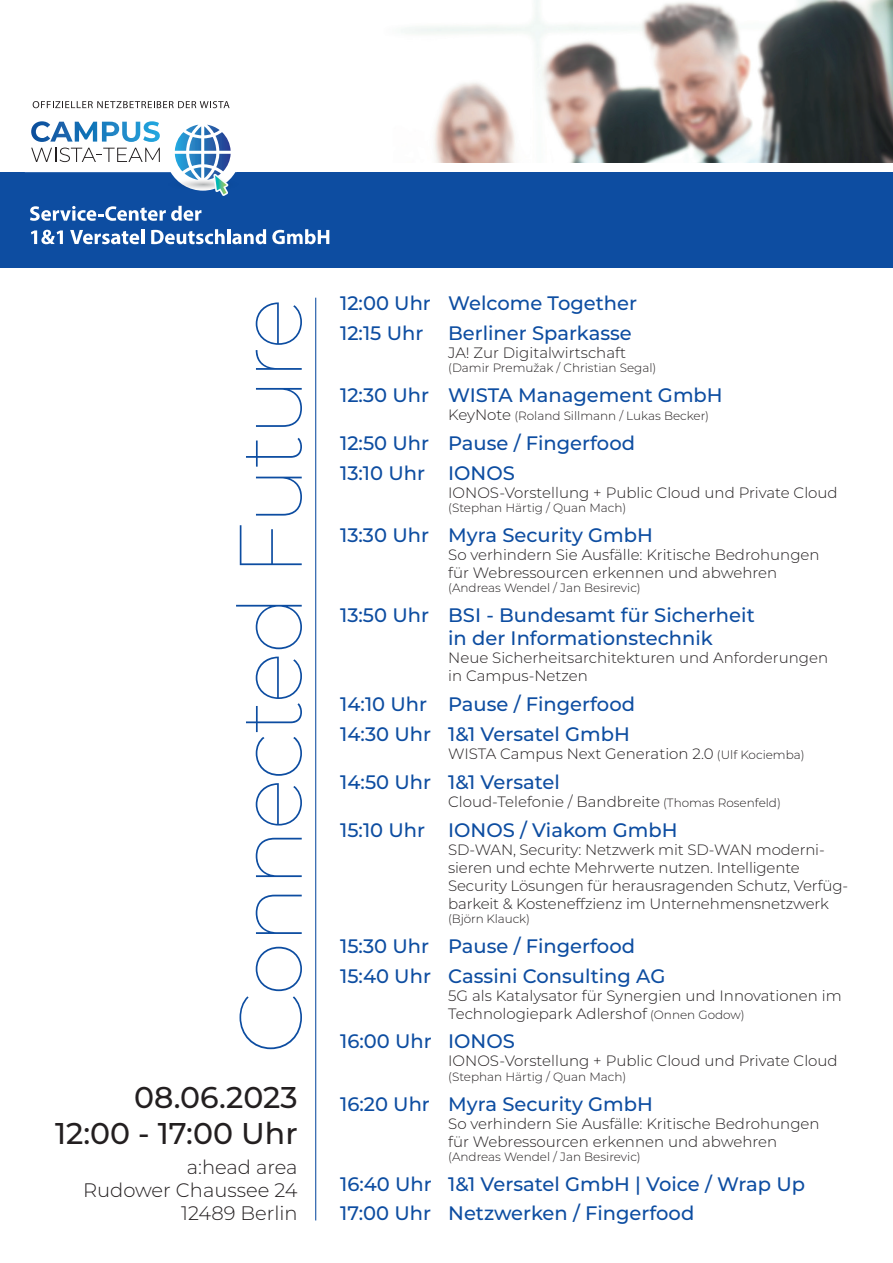
<style>
.page{position:relative;width:893px;height:1263px;background:#fff}
.page>*{position:absolute;margin:0;border:0;box-sizing:border-box;transform-origin:0 0}
.t1{font:100 88.5px "Montserrat";letter-spacing:-.025em;color:#0d4da1}
.t2{font:500 30px/36px "Montserrat";color:#231f20;text-align:right}
.t3{font:500 19.5px/29.8px "Montserrat";color:#0d4da1}
.t4{font:300 19.5px/23.4px "Montserrat";color:#231f20;text-align:right}
.t5{font:300 15px/18px "Montserrat";color:#231f20}
.t6{font:300 12px "Montserrat";color:#231f20}
.s1{font-size:15px}
.s2{font-size:12px}
</style>
<div class="page">
<hr style="left:315px;top:298px;width:1px;height:922px;background:#0d4da1">
<img style="left:401px;top:0;width:492px;height:162px">
<div style="left:300px;top:172px;width:593px;height:96px;background:#0d4da1"></div>
<div style="left:0;top:172px;width:140px;height:96px;background:#0d4da1"></div>
<div style="left:30px;top:172px;width:282px;height:96px;background:#0d4da1"></div>
<svg style="left:31px;top:230px;width:32px;height:14px"></svg>
<svg style="left:70px;top:230px;width:69px;height:14px"></svg>
<hr style="left:141px;top:229px;width:3px;height:15px;background:#fff">
<svg style="left:151px;top:229px;width:74px;height:15px"></svg>
<hr style="left:227px;top:229px;width:3px;height:15px;background:#fff">
<svg style="left:232px;top:229px;width:34px;height:15px"></svg>
<svg style="left:272px;top:229px;width:57px;height:15px"></svg>
<svg style="left:25px;top:101px;width:212px;height:120px"></svg>
<h1 class="t1" style="left:211px;top:1054px;width:758px;rotate:-90deg">Connected Future</h1>
<h2 class="t2" style="left:55px;top:1078px;width:244px">08.06.2023<br>12:00 - 17:00 Uhr</h2>
<h3 class="t4" style="left:83px;top:1154px;width:216px">a:head area<br>Rudower Chaussee 24<br>12489 Berlin</h3>
<h3 class="t3" style="left:340px;top:287px;width:298px">12:00 Uhr Welcome Together<br>12:15 Uhr</h3>
<h3 class="t3" style="left:448px;top:317px;width:185px">Berliner Sparkasse</h3>
<p class="t5" style="left:448px;top:343px;width:179px">JA! Zur Digitalwirtschaft</p>
<p class="t6" style="left:448px;top:360px;width:210px">(Damir Premužak / Christian Segal)</p>
<h3 class="t3" style="left:340px;top:379px;width:384px">12:30 Uhr WISTA Management GmbH</h3>
<p class="t6" style="left:448px;top:408px;width:262px"><span class="s1">KeyNote</span> (Roland Sillmann / Lukas Becker)</p>
<h3 class="t3" style="left:340px;top:427px;width:296px">12:50 Uhr Pause / Fingerfood<br>13:10 Uhr IONOS</h3>
<p class="t5" style="left:448px;top:483px;width:391px">IONOS-Vorstellung + Public Cloud und Private Cloud</p>
<p class="t6" style="left:448px;top:500px;width:180px">(Stephan Härtig / Quan Mach)</p>
<h3 class="t3" style="left:340px;top:519px;width:314px">13:30 Uhr Myra Security GmbH</h3>
<p class="t5" style="left:448px;top:545px;width:373px">So verhindern Sie Ausfälle: Kritische Bedrohungen für Webressourcen erkennen und abwehren</p>
<p class="t6" style="left:448px;top:580px;width:194px">(Andreas Wendel / Jan Besirevic)</p>
<h3 class="t3" style="left:448px;top:603px;width:308px;line-height:23.4px;text-indent:-108px">13:50 Uhr BSI - Bundesamt für Sicherheit in der Informationstechnik</h3>
<p class="t5" style="left:448px;top:649px;width:381px">Neue Sicherheitsarchitekturen und Anforderungen in Campus-Netzen</p>
<h3 class="t3" style="left:340px;top:688px;width:296px">14:10 Uhr Pause / Fingerfood<br>14:30 Uhr 1&amp;1 Versatel GmbH</h3>
<p class="t5" style="left:448px;top:744px;width:358px">WISTA Campus Next Generation 2.0 <span class="s2">(Ulf Kociemba)</span></p>
<h3 class="t3" style="left:340px;top:766px;width:221px">14:50 Uhr 1&amp;1 Versatel</h3>
<p class="t5" style="left:448px;top:792px;width:334px">Cloud-Telefonie / Bandbreite <span class="s2">(Thomas Rosenfeld)</span></p>
<h3 class="t3" style="left:340px;top:814px;width:339px">15:10 Uhr IONOS / Viakom GmbH</h3>
<p class="t5" style="left:448px;top:840px;width:401px">SD-WAN, Security: Netzwerk mit SD-WAN moderni&shy;sieren und echte Mehrwerte nutzen. Intelligente Security Lösungen für herausragenden Schutz, Verfüg&shy;barkeit &amp; Kosteneffzienz im Unternehmensnetzwerk</p>
<p class="t6" style="left:448px;top:910px;width:83px">(Björn Klauck)</p>
<h3 class="t3" style="left:340px;top:930px;width:327px">15:30 Uhr Pause / Fingerfood<br>15:40 Uhr Cassini Consulting AG</h3>
<p class="t5" style="left:448px;top:986px;width:395px">5G als Katalysator für Synergien und Innovationen im<br>Technologiepark Adlershof <span class="s2">(Onnen Godow)</span></p>
<h3 class="t3" style="left:340px;top:1026px;width:176px">16:00 Uhr IONOS</h3>
<p class="t5" style="left:448px;top:1051px;width:391px">IONOS-Vorstellung + Public Cloud und Private Cloud</p>
<p class="t6" style="left:448px;top:1068px;width:180px">(Stephan Härtig / Quan Mach)</p>
<h3 class="t3" style="left:340px;top:1088px;width:314px">16:20 Uhr Myra Security GmbH</h3>
<p class="t5" style="left:448px;top:1114px;width:373px">So verhindern Sie Ausfälle: Kritische Bedrohungen für Webressourcen erkennen und abwehren</p>
<p class="t6" style="left:448px;top:1148px;width:194px">(Andreas Wendel / Jan Besirevic)</p>
<h3 class="t3" style="left:340px;top:1168px;width:466px">16:40 Uhr 1&amp;1 Versatel GmbH | Voice / Wrap Up<br>17:00 Uhr Netzwerken / Fingerfood</h3>
</div>
